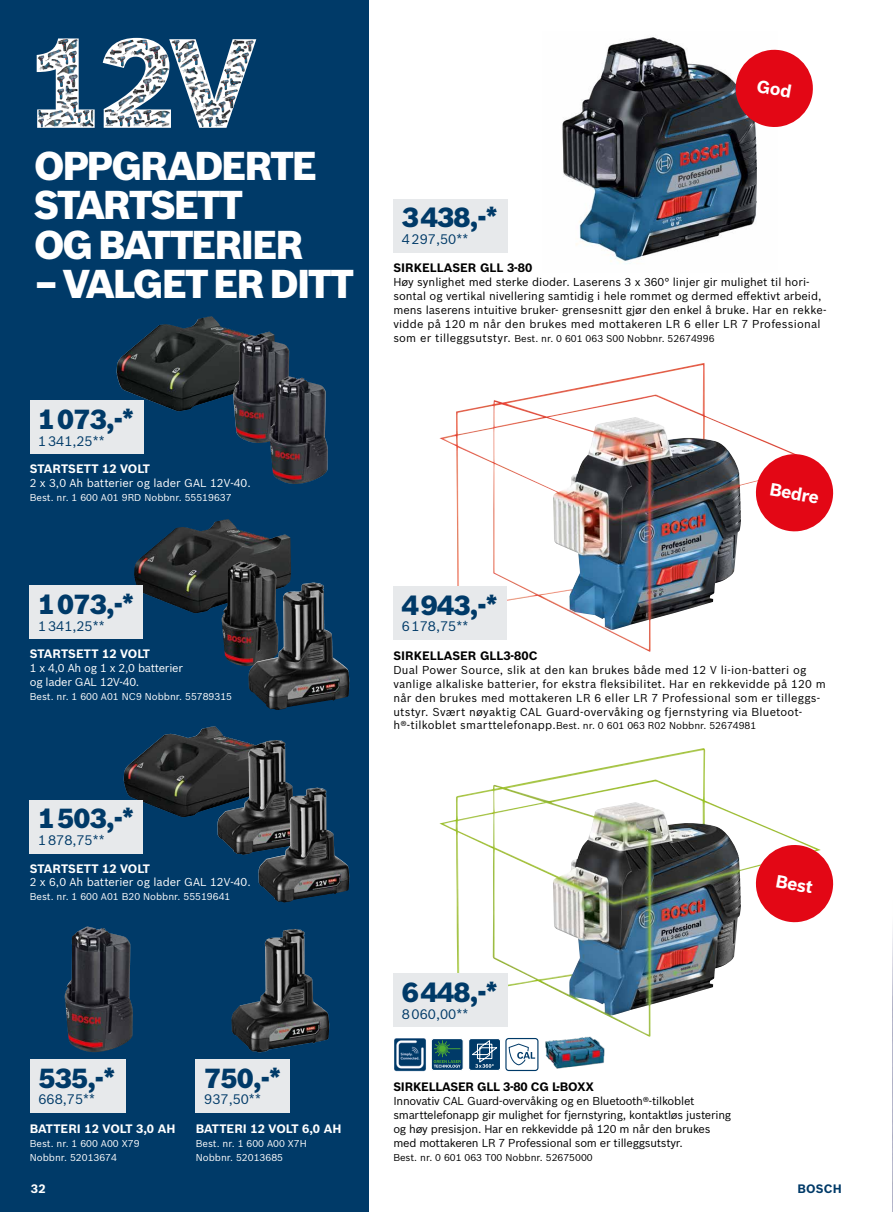
<style>
.page{position:relative;width:893px;height:1212px;background:#fff}
.page>*{position:absolute;margin:0;border:0;box-sizing:border-box;transform-origin:0 0}
.t1{font:900 39.3px/39.3px "Bosch Sans";letter-spacing:-.055em;color:#fff}
.t2{font:900 27px "Bosch Sans";letter-spacing:-.025em;color:#003a68}
.t3{font:700 17.4px "Bosch Sans";color:#fff}
.t4{font:13.5px "Bosch Sans";color:#003a68}
.t5{font:700 12px "Bosch Sans";color:#fff}
.t6{font:700 12px "Bosch Sans";color:#000}
.t7{font:700 12px "Bosch Sans";letter-spacing:-.02em;color:#000}
.t8{font:700 12px "Bosch Sans";letter-spacing:.02em;color:#003a68}
.t9{font:11.25px/14px "Bosch Sans";color:#000}
.t10{font:11.25px/14px "Bosch Sans";letter-spacing:.02em;color:#000}
.t11{font:11.25px/14px "Bosch Sans";letter-spacing:-.02em;color:#000}
.t12{font:11.25px "Bosch Sans";color:#fff}
.t13{font:11.25px/14px "Bosch Sans";letter-spacing:-.02em;color:#fff}
.t14{font:9.75px/14px "Bosch Sans";color:#fff}
.t15{font:9.75px "Bosch Sans";color:#000}
.s1{font-size:11.25px}
</style>
<div class="page">
<img style="left:562px;top:37px;width:195px;height:227px">
<div style="left:0;top:0;width:368px;height:1212px;background:#003a68"></div>
<img style="left:117px;top:316px;width:158px;height:95px">
<img style="left:233px;top:335px;width:57px;height:108px">
<img style="left:269px;top:376px;width:59px;height:108px">
<img style="left:124px;top:726px;width:113px;height:91px">
<img style="left:217px;top:740px;width:76px;height:115px">
<img style="left:258px;top:788px;width:79px;height:114px">
<img style="left:134px;top:519px;width:157px;height:94px">
<img style="left:222px;top:562px;width:56px;height:104px">
<img style="left:248px;top:583px;width:100px;height:127px">
<img style="left:439px;top:363px;width:350px;height:289px">
<svg style="left:753px;top:451px;width:81px;height:83px"></svg>
<img style="left:69px;top:926px;width:18px;height:57px">
<img style="left:231px;top:929px;width:84px;height:123px">
<svg style="left:37px;top:38px;width:219px;height:90px"></svg>
<img style="left:439px;top:748px;width:363px;height:289px">
<img style="left:544px;top:1034px;width:61px;height:35px">
<img style="left:394px;top:1038px;width:32px;height:33px">
<svg style="left:431px;top:1038px;width:107px;height:33px"></svg>
<svg style="left:753px;top:842px;width:81px;height:83px"></svg>
<div style="left:393px;top:199px;width:114px;height:53px;background:#e7e9eb"></div>
<div style="left:393px;top:586px;width:114px;height:54px;background:#e7e9eb"></div>
<div style="left:30px;top:400px;width:114px;height:54px;background:#e7e9eb"></div>
<div style="left:30px;top:800px;width:113px;height:53px;background:#e7e9eb"></div>
<div style="left:30px;top:585px;width:113px;height:54px;background:#e7e9eb"></div>
<div style="left:393px;top:973px;width:114px;height:54px;background:#e7e9eb"></div>
<div style="left:30px;top:1059px;width:95px;height:54px;background:#e7e9eb"></div>
<div style="left:196px;top:1059px;width:94px;height:54px;background:#e7e9eb"></div>
<svg style="left:733px;top:47px;width:80px;height:83px"></svg>
<h1 class="t1" style="left:34px;top:144px;width:285px">OPPGRADERTE<br>STARTSETT<br>OG BATTERIER</h1>
<h1 class="t1" style="left:34px;top:262px;width:321px">– VALGET ER DITT</h1>
<h2 class="t2" style="left:38px;top:399px;width:98px">1 073,-*</h2>
<p class="t4" style="left:38px;top:431px;width:68px">1 341,25**</p>
<p class="t5" style="left:30px;top:460px;width:122px">STARTSETT 12 VOLT</p>
<p class="t12" style="left:30px;top:475px;width:222px">2 x 3,0 Ah batterier og lader GAL 12V-40.</p>
<p class="t14" style="left:30px;top:490px;width:203px">Best. nr. 1 600 A01 9RD Nobbnr. 55519637</p>
<h2 class="t2" style="left:38px;top:584px;width:98px">1 073,-*</h2>
<p class="t4" style="left:38px;top:616px;width:68px">1 341,25**</p>
<p class="t5" style="left:30px;top:645px;width:122px">STARTSETT 12 VOLT</p>
<p class="t13" style="left:30px;top:660px;width:155px">1 x 4,0 Ah og 1 x 2,0 batterier og lader GAL 12V-40.</p>
<p class="t14" style="left:30px;top:689px;width:204px">Best. nr. 1 600 A01 NC9 Nobbnr. 55789315</p>
<h2 class="t2" style="left:38px;top:798px;width:98px">1 503,-*</h2>
<p class="t4" style="left:38px;top:830px;width:68px">1 878,75**</p>
<p class="t5" style="left:30px;top:859px;width:122px">STARTSETT 12 VOLT</p>
<p class="t12" style="left:30px;top:874px;width:222px">2 x 6,0 Ah batterier og lader GAL 12V-40.</p>
<p class="t14" style="left:30px;top:889px;width:202px">Best. nr. 1 600 A01 B20 Nobbnr. 55519641</p>
<h2 class="t2" style="left:38px;top:1057px;width:79px">535,-*</h2>
<p class="t4" style="left:38px;top:1089px;width:58px">668,75**</p>
<p class="t5" style="left:30px;top:1119px;width:147px">BATTERI 12 VOLT 3,0 AH</p>
<p class="t14" style="left:30px;top:1136px;width:111px">Best. nr. 1 600 A00 X79<br>Nobbnr. 52013674</p>
<p class="t5" style="left:31px;top:1179px;width:16px">32</p>
<h2 class="t2" style="left:204px;top:1057px;width:79px">750,-*</h2>
<p class="t4" style="left:204px;top:1089px;width:58px">937,50**</p>
<p class="t5" style="left:196px;top:1119px;width:147px">BATTERI 12 VOLT 6,0 AH</p>
<p class="t14" style="left:196px;top:1136px;width:112px">Best. nr. 1 600 A00 X7H<br>Nobbnr. 52013685</p>
<h2 class="t2" style="left:402px;top:197px;width:98px">3 438,-*</h2>
<p class="t4" style="left:402px;top:229px;width:68px">4 297,50**</p>
<p class="t6" style="left:393px;top:259px;width:140px">SIRKELLASER GLL 3-80</p>
<p class="t9" style="left:393px;top:274px;width:435px">Høy synlighet med sterke dioder. Laserens 3 x 360° linjer gir mulighet til hori&shy;sontal og vertikal nivellering samtidig i hele rommet og dermed effektivt arbeid, mens laserens intuitive bruker- grensesnitt gjør den enkel å bruke. Har en rekke&shy;vidde på 120 m når den brukes med mottakeren LR 6 eller LR 7 Professional</p>
<p class="t15" style="left:393px;top:331px;width:323px"><span class="s1">som er tilleggsutstyr.</span> Best. nr. 0 601 063 S00 Nobbnr. 52674996</p>
<h2 class="t2" style="left:402px;top:584px;width:98px">4 943,-*</h2>
<p class="t4" style="left:402px;top:616px;width:68px">6 178,75**</p>
<h3 class="t3" style="left:772px;top:476px;width:51px;rotate:10deg">Bedre</h3>
<p class="t6" style="left:393px;top:646px;width:146px">SIRKELLASER GLL3-80C</p>
<p class="t10" style="left:393px;top:662px;width:434px">Dual Power Source, slik at den kan brukes både med 12 V li-ion-batteri og vanlige alkaliske batterier, for ekstra fleksibilitet. Har en rekkevidde på 120 m når den brukes med mottakeren LR 6 eller LR 7 Professional som er tilleggs&shy;utstyr. Svært nøyaktig CAL Guard-overvåking og fjernstyring via Bluetoot-</p>
<p class="t15" style="left:393px;top:719px;width:365px"><span class="s1">h®-tilkoblet smarttelefonapp.</span>Best. nr. 0 601 063 R02 Nobbnr. 52674981</p>
<h2 class="t2" style="left:402px;top:972px;width:98px">6 448,-*</h2>
<p class="t4" style="left:402px;top:1004px;width:68px">8 060,00**</p>
<p class="t7" style="left:393px;top:1078px;width:202px">SIRKELLASER GLL 3-80 CG L-BOXX</p>
<p class="t11" style="left:393px;top:1093px;width:339px">Innovativ CAL Guard-overvåking og en Bluetooth®-tilkoblet smarttelefonapp gir mulighet for fjernstyring, kontaktløs justering og høy presisjon. Har en rekkevidde på 120 m når den brukes med mottakeren LR 7 Professional som er tilleggsutstyr.</p>
<p class="t15" style="left:393px;top:1150px;width:201px">Best. nr. 0 601 063 T00 Nobbnr. 52675000</p>
<h3 class="t3" style="left:778px;top:868px;width:39px;rotate:10deg">Best</h3>
<p class="t8" style="left:797px;top:1180px;width:46px">BOSCH</p>
</div>
